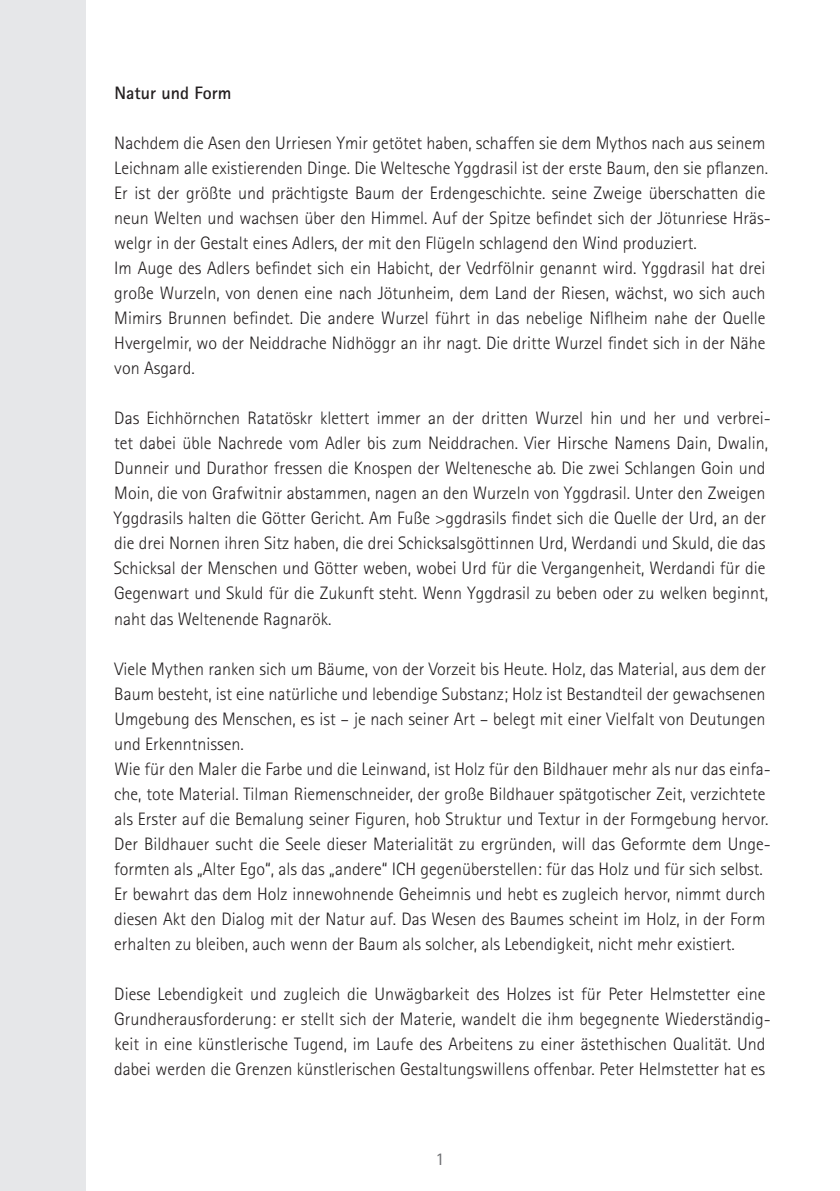
<style>
.page{position:relative;width:840px;height:1191px;background:#fff}
.page>*{position:absolute;margin:0;border:0;box-sizing:border-box;transform-origin:0 0}
.t1{font:300 18px/25px "Rotis Sans Serif";color:#231f20}
.t2{font:700 18px "Rotis Sans Serif";color:#231f20}
.t3{font:18px "Rotis Sans Serif";color:#6c6d70}
</style>
<div class="page">
<div style="left:0;top:0;width:85px;height:1191px;background:#e6e7e9"></div>
<p class="t2" style="left:114px;top:82px;width:119px">Natur und Form</p>
<p class="t1" style="left:114px;top:131px;width:658px">Nachdem die Asen den Urriesen Ymir getötet haben, schaffen sie dem Mythos nach aus seinem Leichnam alle existierenden Dinge. Die Weltesche Yggdrasil ist der erste Baum, den sie pflanzen.<br>Er ist der größte und prächtigste Baum der Erdengeschichte. seine Zweige überschatten die neun Welten und wachsen über den Himmel. Auf der Spitze befindet sich der Jötunriese Hräs&shy;welgr in der Gestalt eines Adlers, der mit den Flügeln schlagend den Wind produziert.</p>
<p class="t1" style="left:114px;top:256px;width:652px;text-align:justify">Im Auge des Adlers befindet sich ein Habicht, der Vedrfölnir genannt wird. Yggdrasil hat drei große Wurzeln, von denen eine nach Jötunheim, dem Land der Riesen, wächst, wo sich auch Mimirs Brunnen befindet. Die andere Wurzel führt in das nebelige Niflheim nahe der Quelle Hvergelmir, wo der Neiddrache Nidhöggr an ihr nagt. Die dritte Wurzel findet sich in der Nähe von Asgard.</p>
<p class="t1" style="left:114px;top:406px;width:658px">Das Eichhörnchen Ratatöskr klettert immer an der dritten Wurzel hin und her und verbrei&shy;tet dabei üble Nachrede vom Adler bis zum Neiddrachen. Vier Hirsche Namens Dain, Dwalin, Dunneir und Durathor fressen die Knospen der Weltenesche ab. Die zwei Schlangen Goin und Moin, die von Grafwitnir abstammen, nagen an den Wurzeln von Yggdrasil. Unter den Zweigen Yggdrasils halten die Götter Gericht. Am Fuße &gt;ggdrasils findet sich die Quelle der Urd, an der die drei Nornen ihren Sitz haben, die drei Schicksalsgöttinnen Urd, Werdandi und Skuld, die das Schicksal der Menschen und Götter weben, wobei Urd für die Vergangenheit, Werdandi für die Gegenwart und Skuld für die Zukunft steht. Wenn Yggdrasil zu beben oder zu welken beginnt, naht das Weltenende Ragnarök.</p>
<p class="t1" style="left:114px;top:656px;width:653px;text-align:justify">Viele Mythen ranken sich um Bäume, von der Vorzeit bis Heute. Holz, das Material, aus dem der Baum besteht, ist eine natürliche und lebendige Substanz; Holz ist Bestandteil der gewachsenen Umgebung des Menschen, es ist – je nach seiner Art – belegt mit einer Vielfalt von Deutungen und Erkenntnissen.</p>
<p class="t1" style="left:114px;top:756px;width:657px">Wie für den Maler die Farbe und die Leinwand, ist Holz für den Bildhauer mehr als nur das einfa&shy;che, tote Material. Tilman Riemenschneider, der große Bildhauer spätgotischer Zeit, verzichtete als Erster auf die Bemalung seiner Figuren, hob Struktur und Textur in der Formgebung hervor.<br>Der Bildhauer sucht die Seele dieser Materialität zu ergründen, will das Geformte dem Unge&shy;formten als „Alter Ego“, als das „andere“ ICH gegenüberstellen: für das Holz und für sich selbst.</p>
<p class="t1" style="left:114px;top:881px;width:652px;text-align:justify">Er bewahrt das dem Holz innewohnende Geheimnis und hebt es zugleich hervor, nimmt durch diesen Akt den Dialog mit der Natur auf. Das Wesen des Baumes scheint im Holz, in der Form erhalten zu bleiben, auch wenn der Baum als solcher, als Lebendigkeit, nicht mehr existiert.</p>
<p class="t1" style="left:114px;top:981px;width:657px">Diese Lebendigkeit und zugleich die Unwägbarkeit des Holzes ist für Peter Helmstetter eine Grundherausforderung: er stellt sich der Materie, wandelt die ihm begegnente Wiederständig&shy;keit in eine künstlerische Tugend, im Laufe des Arbeitens zu einer ästethischen Qualität. Und dabei werden die Grenzen künstlerischen Gestaltungswillens offenbar. Peter Helmstetter hat es</p>
<p class="t3" style="left:435px;top:1148px;width:10px">1</p>
</div>
